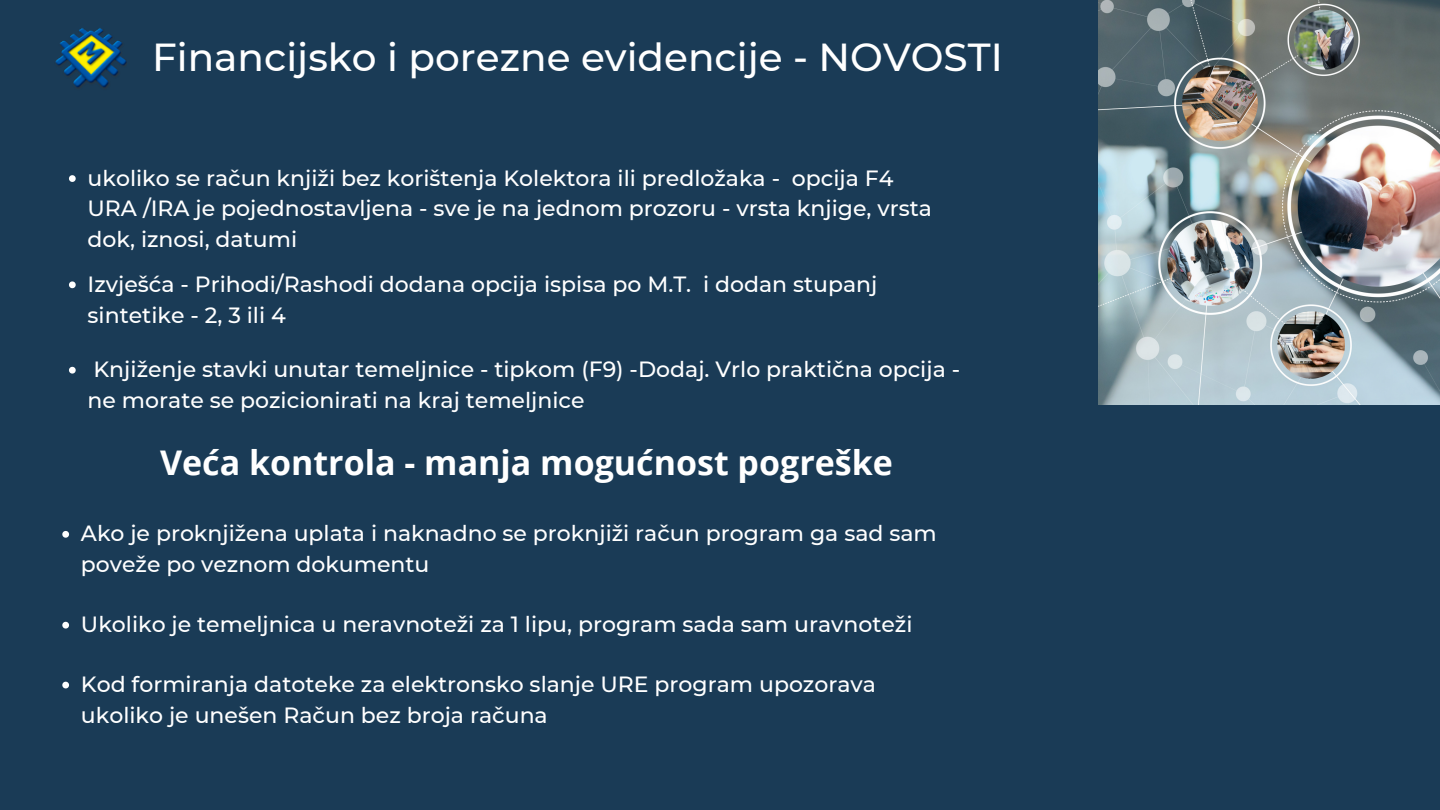
<style>
.page{position:relative;width:1440px;height:810px;background:#1a3b56}
.page>*{position:absolute;margin:0;border:0;box-sizing:border-box;transform-origin:0 0}
.t1{font:500 39px "Montserrat";color:#fff}
.t2{font:700 34px "Open Sans";color:#fff}
.t3{font:500 22px/30.8px "Montserrat";color:#fff}
</style>
<div class="page">
<img style="left:1098px;top:0;width:342px;height:405px">
<img style="left:55px;top:28px;width:72px;height:61px">
<svg style="left:69px;top:281px;width:7px;height:7px"></svg>
<svg style="left:62px;top:531px;width:7px;height:7px"></svg>
<svg style="left:69px;top:367px;width:7px;height:7px"></svg>
<svg style="left:62px;top:622px;width:7px;height:7px"></svg>
<svg style="left:62px;top:682px;width:7px;height:6px"></svg>
<svg style="left:69px;top:175px;width:7px;height:7px"></svg>
<p class="t1" style="left:152px;top:33px;width:852px">Financijsko i porezne evidencije - NOVOSTI</p>
<p class="t3" style="left:88px;top:162px;width:846px">ukoliko se račun knjiži bez korištenja Kolektora ili predložaka - opcija F4<br>URA /IRA je pojednostavljena - sve je na jednom prozoru - vrsta knjige, vrsta dok, iznosi, datumi</p>
<p class="t3" style="left:88px;top:269px;width:791px">Izvješća - Prihodi/Rashodi dodana opcija ispisa po M.T. i dodan stupanj sintetike - 2, 3 ili 4</p>
<p class="t3" style="left:88px;top:354px;width:874px">Knjiženje stavki unutar temeljnice - tipkom (F9) -Dodaj. Vrlo praktična opcija - ne morate se pozicionirati na kraj temeljnice</p>
<p class="t2" style="left:160px;top:439px;width:734px">Veća kontrola - manja mogućnost pogreške</p>
<p class="t3" style="left:81px;top:518px;width:857px">Ako je proknjižena uplata i naknadno se proknjiži račun program ga sad sam poveže po veznom dokumentu</p>
<p class="t3" style="left:81px;top:609px;width:833px">Ukoliko je temeljnica u neravnoteži za 1 lipu, program sada sam uravnoteži</p>
<p class="t3" style="left:81px;top:669px;width:797px">Kod formiranja datoteke za elektronsko slanje URE program upozorava ukoliko je unešen Račun bez broja računa</p>
</div>
